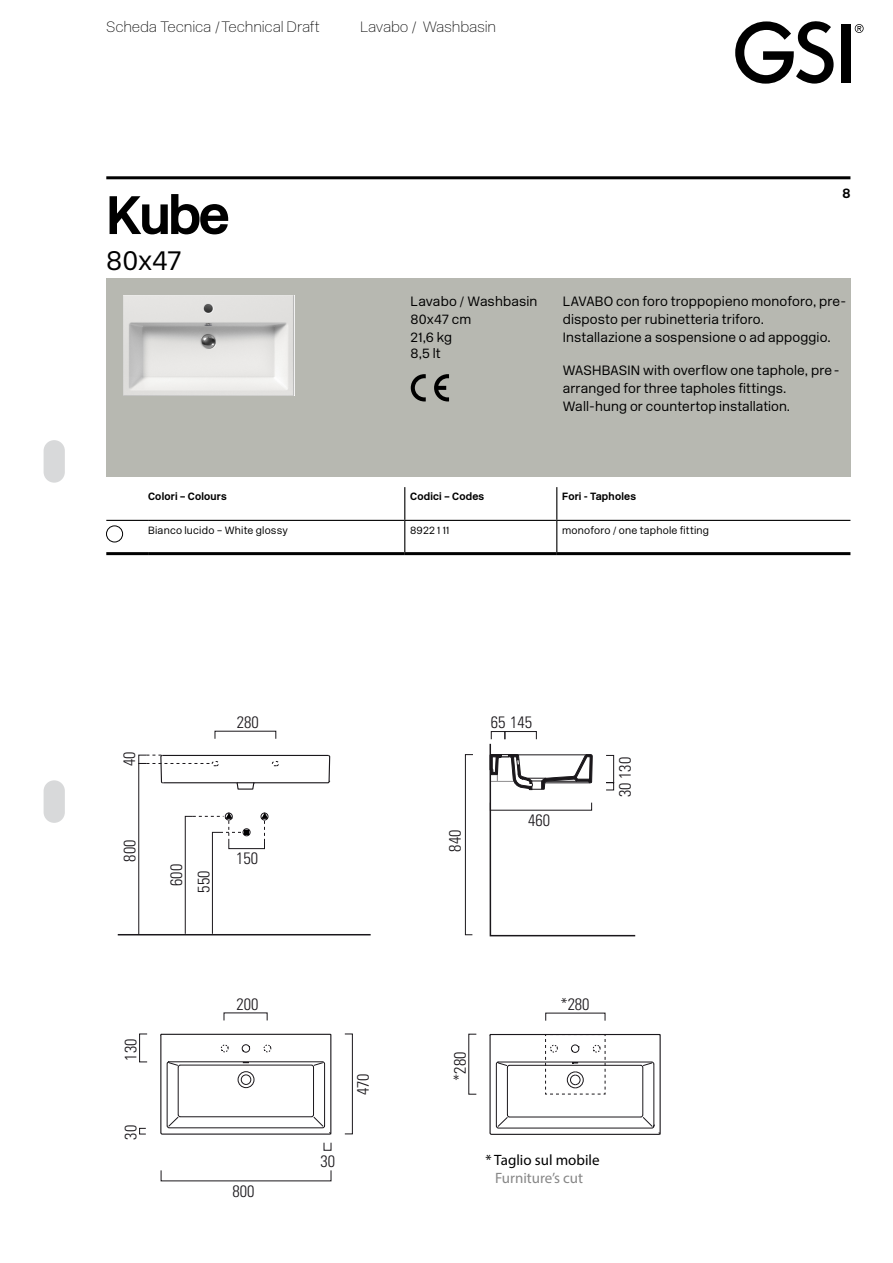
<style>
.page{position:relative;width:893px;height:1263px;background:#fff}
.page>*{position:absolute;margin:0;border:0;box-sizing:border-box;transform-origin:0 0}
.t1{font:700 54px "New Rail Alphabet";color:#000}
.t2{font:300 27px "New Rail Alphabet";letter-spacing:-.005em;color:#000}
.t3{font:300 condensed 16.5px/27.2px "Univers LT Std";color:#1a171b;text-align:center}
.t4{font:300 condensed 16.5px "Univers LT Std";color:#000}
.t5{font:15px "New Rail Alphabet Off White";letter-spacing:-.015em;color:#000}
.t6{font:15px "Myriad Pro";color:#000}
.t7{font:15px "Myriad Pro";color:#878787}
.t8{font:300 13.5px/18px "New Rail Alphabet";letter-spacing:.01em;color:#000}
.t9{font:700 13.5px "New Rail Alphabet";color:#000}
.t10{font:300 10.5px "New Rail Alphabet";letter-spacing:.02em;color:#000}
.t11{font:700 10.5px "New Rail Alphabet";letter-spacing:.02em;color:#000}
</style>
<div class="page">
<div style="left:44px;top:440px;width:21px;height:43px;background:#d8d9da;border-radius:11px"></div>
<div style="left:44px;top:780px;width:21px;height:43px;background:#d8d9da;border-radius:11px"></div>
<svg style="left:735px;top:21px;width:99px;height:63px"></svg>
<div style="left:841px;top:24px;width:9px;height:58px;background:#000"></div>
<svg style="left:855px;top:24px;width:9px;height:9px"></svg>
<div style="left:106px;top:278px;width:744px;height:198px;background:#b7b8b1"></div>
<hr style="left:106px;top:176px;width:744px;height:3px;background:#000">
<hr style="left:106px;top:520px;width:42px;height:1px;background:#000">
<hr style="left:148px;top:520px;width:257px;height:1px;background:#000">
<hr style="left:405px;top:520px;width:152px;height:1px;background:#000">
<hr style="left:557px;top:520px;width:293px;height:1px;background:#000">
<hr style="left:404px;top:487px;width:1px;height:33px;background:#000">
<hr style="left:556px;top:487px;width:1px;height:33px;background:#000">
<hr style="left:404px;top:521px;width:1px;height:31px;background:#000">
<hr style="left:556px;top:521px;width:1px;height:31px;background:#000">
<hr style="left:106px;top:552px;width:42px;height:3px;background:#000">
<hr style="left:148px;top:552px;width:257px;height:3px;background:#000">
<hr style="left:405px;top:552px;width:152px;height:3px;background:#000">
<hr style="left:557px;top:552px;width:293px;height:3px;background:#000">
<div style="left:106px;top:526px;width:17px;height:16px;border:1px solid #000;border-radius:50%"></div>
<svg style="left:411px;top:374px;width:15px;height:27px"></svg>
<svg style="left:434px;top:374px;width:15px;height:27px"></svg>
<hr style="left:118px;top:934px;width:253px;height:1px;background:#1a171b">
<svg style="left:465px;top:731px;width:171px;height:206px"></svg>
<img style="left:123px;top:295px;width:171px;height:101px">
<svg style="left:489px;top:1033px;width:172px;height:102px"></svg>
<div style="left:139px;top:1128px;width:7px;height:6px;border:1px solid #1a171b"></div>
<div style="left:139px;top:1034px;width:8px;height:28px;border:1px solid #1a171b"></div>
<div style="left:345px;top:1034px;width:8px;height:100px;border:1px solid #1a171b"></div>
<svg style="left:160px;top:1033px;width:172px;height:102px"></svg>
<svg style="left:138px;top:754px;width:193px;height:180px"></svg>
<p class="t5" style="left:106px;top:18px;width:215px">Scheda Tecnica /Technical Draft</p>
<p class="t5" style="left:360px;top:18px;width:138px">Lavabo / Washbasin</p>
<h1 class="t1" style="left:106px;top:179px;width:125px">Kube</h1>
<h2 class="t2" style="left:106px;top:243px;width:76px">80x47</h2>
<p class="t4" style="left:119px;top:264px;width:23px;rotate:-90deg">500</p>
<p class="t9" style="left:842px;top:184px;width:10px">8</p>
<p class="t8" style="left:411px;top:292px;width:128px">Lavabo / Washbasin<br>80x47 cm<br>21,6 kg</p>
<p class="t8" style="left:411px;top:344px;width:31px">8,5 lt</p>
<p class="t8" style="left:563px;top:292px;width:285px">LAVABO con foro troppopieno monoforo, pre&shy;disposto per rubinetteria triforo.<br>Installazione a sospensione o ad appoggio.</p>
<p class="t8" style="left:563px;top:361px;width:278px">WASHBASIN with overflow one taphole, pre&shy;arranged for three tapholes fittings.<br>Wall-hung or countertop installation.</p>
<p class="t11" style="left:148px;top:490px;width:80px">Colori – Colours</p>
<p class="t11" style="left:410px;top:490px;width:76px">Codici – Codes</p>
<p class="t11" style="left:562px;top:490px;width:75px">Fori - Tapholes</p>
<p class="t10" style="left:148px;top:523px;width:141px">Bianco lucido – White glossy</p>
<p class="t10" style="left:410px;top:523px;width:41px">8922 1 11</p>
<p class="t10" style="left:562px;top:523px;width:148px">monoforo / one taphole fitting</p>
<p class="t4" style="left:148px;top:540px;width:23px;rotate:-90deg">840</p>
<p class="t3" style="left:116px;top:766px;width:16px;rotate:-90deg">40</p>
<p class="t3" style="left:116px;top:862px;width:23px;rotate:-90deg">800</p>
<p class="t3" style="left:237px;top:709px;width:23px">280</p>
<p class="t3" style="left:163px;top:893px;width:30px;rotate:-90deg">600<br>550</p>
<p class="t3" style="left:236px;top:844px;width:23px">150</p>
<p class="t3" style="left:491px;top:709px;width:43px">65 145</p>
<p class="t3" style="left:442px;top:852px;width:23px;rotate:-90deg">840</p>
<p class="t3" style="left:528px;top:806px;width:23px">460</p>
<p class="t3" style="left:611px;top:797px;width:42px;rotate:-90deg">30 130</p>
<p class="t4" style="left:119px;top:1044px;width:16px;rotate:-90deg">40</p>
<p class="t3" style="left:117px;top:1061px;width:23px;rotate:-90deg">130</p>
<p class="t4" style="left:119px;top:1134px;width:23px;rotate:-90deg">800</p>
<p class="t3" style="left:117px;top:1139px;width:16px;rotate:-90deg">30</p>
<p class="t4" style="left:233px;top:993px;width:23px">280</p>
<p class="t3" style="left:560px;top:991px;width:31px">*280</p>
<p class="t3" style="left:236px;top:991px;width:23px">200</p>
<p class="t3" style="left:232px;top:1177px;width:23px">800</p>
<p class="t3" style="left:350px;top:1095px;width:23px;rotate:-90deg">470</p>
<p class="t3" style="left:321px;top:1147px;width:16px">30</p>
<p class="t3" style="left:446px;top:1081px;width:31px;rotate:-90deg">*280</p>
<p class="t6" style="left:485px;top:1150px;width:116px">* Taglio sul mobile</p>
<p class="t7" style="left:495px;top:1168px;width:90px">Furniture’s cut</p>
<p class="t4" style="left:532px;top:1152px;width:23px">150</p>
</div>
